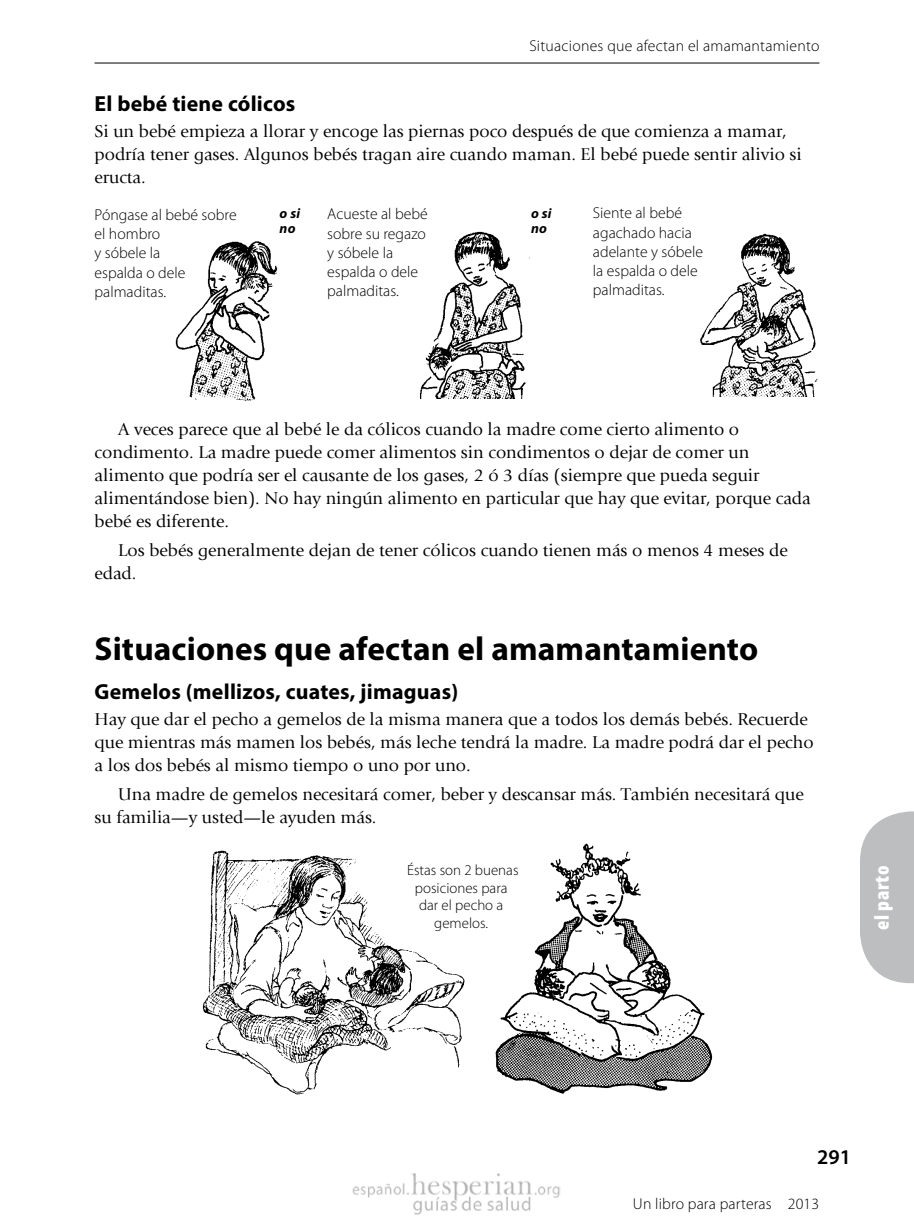
<style>
.page{position:relative;width:914px;height:1229px;background:#fff}
.page>*{position:absolute;margin:0;border:0;box-sizing:border-box;transform-origin:0 0}
.t1{font:700 33.25px "Myriad Pro";letter-spacing:.005em;color:#000}
.t2{font:700 21.88px "Myriad Pro";letter-spacing:.01em;color:#000}
.t3{font:900 condensed 21px "Myriad Pro";letter-spacing:.03em;color:#fff}
.t4{font:600 21px "Myriad Pro";color:#000}
.t5{font:17.85px/23.1px "Giovanni Placenta";color:#000}
.t6{font:300 15.75px/19.2px "Myriad Pro";color:#000}
.t7{font:300 14.88px/17.5px "Myriad Pro";color:#000;text-align:center}
.t8{font:italic 700 14px/15.4px "Myriad Pro";letter-spacing:.015em;color:#000}
</style>
<div class="page">
<hr style="left:94px;top:63px;width:725px;height:1px;background:#000">
<svg style="left:860px;top:811px;width:54px;height:172px;background:#c3c5c7"></svg>
<img style="left:202px;top:850px;width:263px;height:245px">
<img style="left:495px;top:843px;width:218px;height:251px">
<img style="left:420px;top:231px;width:110px;height:168px">
<img style="left:700px;top:233px;width:118px;height:163px">
<div style="left:274px;top:211px;width:26px;height:26px;border:2px solid #fff;border-radius:50%"></div>
<div style="left:525px;top:207px;width:26px;height:26px;border:2px solid #fff;border-radius:50%"></div>
<img style="left:175px;top:232px;width:106px;height:169px">
<img style="left:352px;top:1173px;width:208px;height:41px">
<p class="t6" style="left:529px;top:36px;width:291px">Situaciones que afectan el amamantamiento</p>
<p class="t2" style="left:94px;top:89px;width:202px">El bebé tiene cólicos</p>
<p class="t5" style="left:94px;top:120px;width:708px">Si un bebé empieza a llorar y encoge las piernas poco después de que comienza a mamar, podría tener gases. Algunos bebés tragan aire cuando maman. El bebé puede sentir alivio si eructa.</p>
<p class="t6" style="left:94px;top:205px;width:144px">Póngase al bebé sobre el hombro<br>y sóbele la<br>espalda o dele palmaditas.</p>
<p class="t6" style="left:327px;top:204px;width:102px">Acueste al bebé sobre su regazo y sóbele la espalda o dele palmaditas.</p>
<p class="t6" style="left:593px;top:203px;width:112px">Siente al bebé agachado hacia adelante y sóbele la espalda o dele palmaditas.</p>
<p class="t8" style="left:279px;top:205px;width:22px">o si no</p>
<p class="t8" style="left:531px;top:205px;width:22px">o si no</p>
<p class="t5" style="left:95px;top:417px;width:717px;text-indent:24px">A veces parece que al bebé le da cólicos cuando la madre come cierto alimento o condimento. La madre puede comer alimentos sin condimentos o dejar de comer un alimento que podría ser el causante de los gases, 2 ó 3 días (siempre que pueda seguir alimentándose bien). No hay ningún alimento en particular que hay que evitar, porque cada bebé es diferente.</p>
<p class="t5" style="left:95px;top:538px;width:694px;text-indent:24px">Los bebés generalmente dejan de tener cólicos cuando tienen más o menos 4 meses de edad.</p>
<h1 class="t1" style="left:94px;top:627px;width:665px">Situaciones que afectan el amamantamiento</h1>
<p class="t2" style="left:94px;top:677px;width:365px">Gemelos (mellizos, cuates, jimaguas)</p>
<p class="t5" style="left:94px;top:708px;width:720px">Hay que dar el pecho a gemelos de la misma manera que a todos los demás bebés. Recuerde que mientras más mamen los bebés, más leche tendrá la madre. La madre podrá dar el pecho a los dos bebés al mismo tiempo o uno por uno.</p>
<p class="t5" style="left:94px;top:783px;width:710px;text-indent:24px">Una madre de gemelos necesitará comer, beber y descansar más. También necesitará que su familia—y usted—le ayuden más.</p>
<p class="t7" style="left:407px;top:861px;width:113px">Éstas son 2 buenas posiciones para dar el pecho a gemelos.</p>
<p class="t3" style="left:868px;top:930px;width:66px;rotate:-90deg">el parto</p>
<p class="t4" style="left:817px;top:1143px;width:35px">291</p>
<p class="t6" style="left:633px;top:1193px;width:188px">Un libro para parteras 2013</p>
</div>
